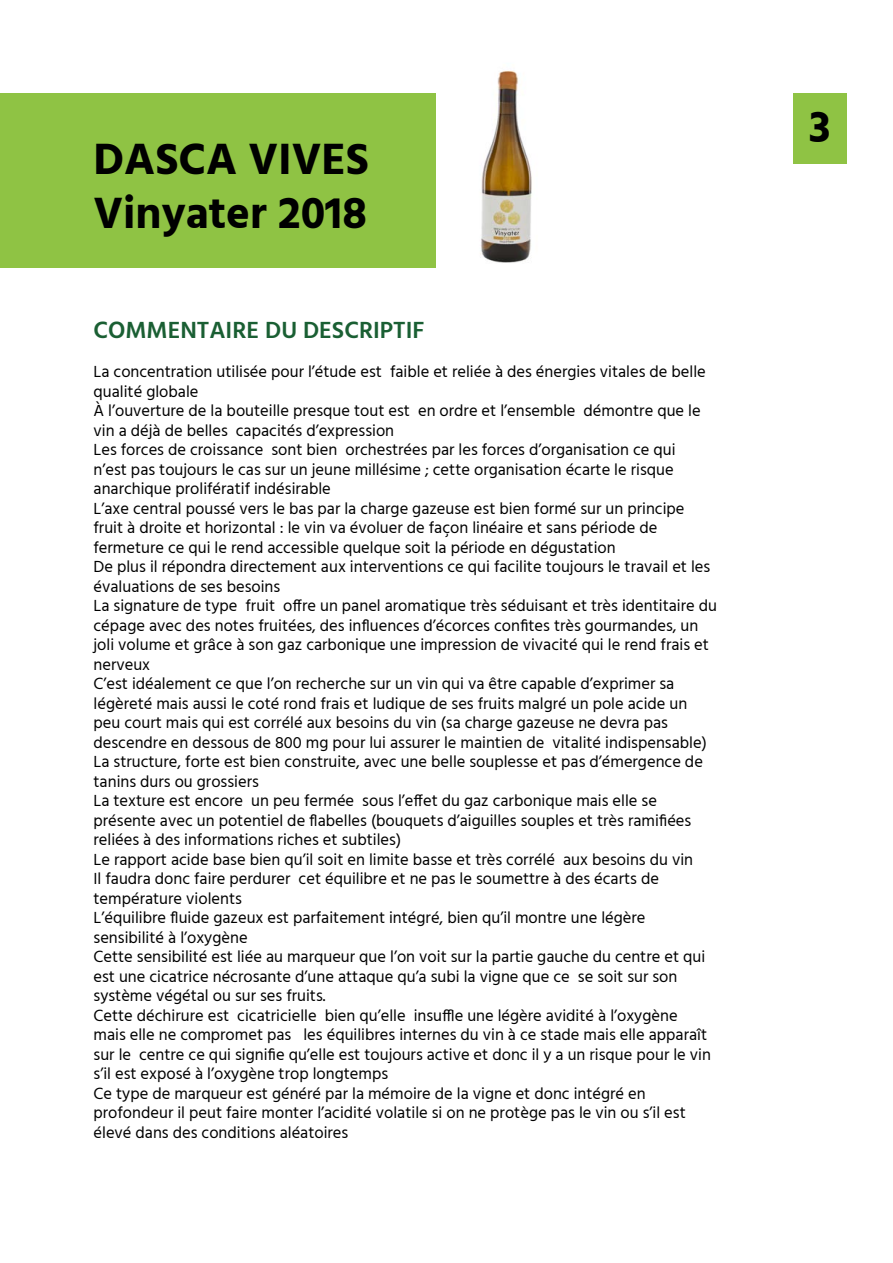
<style>
.page{position:relative;width:893px;height:1263px;background:#fff}
.page>*{position:absolute;margin:0;border:0;box-sizing:border-box;transform-origin:0 0}
.t1{font:700 45px/54px "Hind";color:#000}
.t2{font:600 24px "Hind";color:#1a5f33}
.t3{font:16.5px/19.5px "Hind";color:#000}
</style>
<div class="page">
<div style="left:793px;top:94px;width:53px;height:70px;background:#8fc344"></div>
<img style="left:480px;top:70px;width:52px;height:193px">
<div style="left:0;top:94px;width:436px;height:174px;background:#8fc344"></div>
<h1 class="t1" style="left:94px;top:132px;width:277px">DASCA VIVES<br>Vinyater 2018</h1>
<h2 class="t2" style="left:94px;top:313px;width:332px">COMMENTAIRE DU DESCRIPTIF</h2>
<p class="t3" style="left:94px;top:363px;width:625px">La concentration utilisée pour l’étude est faible et reliée à des énergies vitales de belle qualité globale<br>À l’ouverture de la bouteille presque tout est en ordre et l’ensemble démontre que le vin a déjà de belles capacités d’expression<br>Les forces de croissance sont bien orchestrées par les forces d’organisation ce qui<br>n’est pas toujours le cas sur un jeune millésime ; cette organisation écarte le risque anarchique prolifératif indésirable<br>L’axe central poussé vers le bas par la charge gazeuse est bien formé sur un principe fruit à droite et horizontal : le vin va évoluer de façon linéaire et sans période de fermeture ce qui le rend accessible quelque soit la période en dégustation<br>De plus il répondra directement aux interventions ce qui facilite toujours le travail et les évaluations de ses besoins<br>La signature de type fruit offre un panel aromatique très séduisant et très identitaire du cépage avec des notes fruitées, des influences d’écorces confites très gourmandes, un joli volume et grâce à son gaz carbonique une impression de vivacité qui le rend frais et nerveux<br>C’est idéalement ce que l’on recherche sur un vin qui va être capable d’exprimer sa légèreté mais aussi le coté rond frais et ludique de ses fruits malgré un pole acide un peu court mais qui est corrélé aux besoins du vin (sa charge gazeuse ne devra pas descendre en dessous de 800 mg pour lui assurer le maintien de vitalité indispensable)<br>La structure, forte est bien construite, avec une belle souplesse et pas d’émergence de tanins durs ou grossiers<br>La texture est encore un peu fermée sous l’effet du gaz carbonique mais elle se présente avec un potentiel de flabelles (bouquets d’aiguilles souples et très ramifiées reliées à des informations riches et subtiles)<br>Le rapport acide base bien qu’il soit en limite basse et très corrélé aux besoins du vin<br>Il faudra donc faire perdurer cet équilibre et ne pas le soumettre à des écarts de température violents<br>L’équilibre fluide gazeux est parfaitement intégré, bien qu’il montre une légère sensibilité à l’oxygène<br>Cette sensibilité est liée au marqueur que l’on voit sur la partie gauche du centre et qui est une cicatrice nécrosante d’une attaque qu’a subi la vigne que ce se soit sur son système végétal ou sur ses fruits.<br>Cette déchirure est cicatricielle bien qu’elle insuffle une légère avidité à l’oxygène<br>mais elle ne compromet pas les équilibres internes du vin à ce stade mais elle apparaît sur le centre ce qui signifie qu’elle est toujours active et donc il y a un risque pour le vin s’il est exposé à l’oxygène trop longtemps<br>Ce type de marqueur est généré par la mémoire de la vigne et donc intégré en profondeur il peut faire monter l’acidité volatile si on ne protège pas le vin ou s’il est élevé dans des conditions aléatoires</p>
<h1 class="t1" style="left:809px;top:100px;width:23px">3</h1>
</div>
